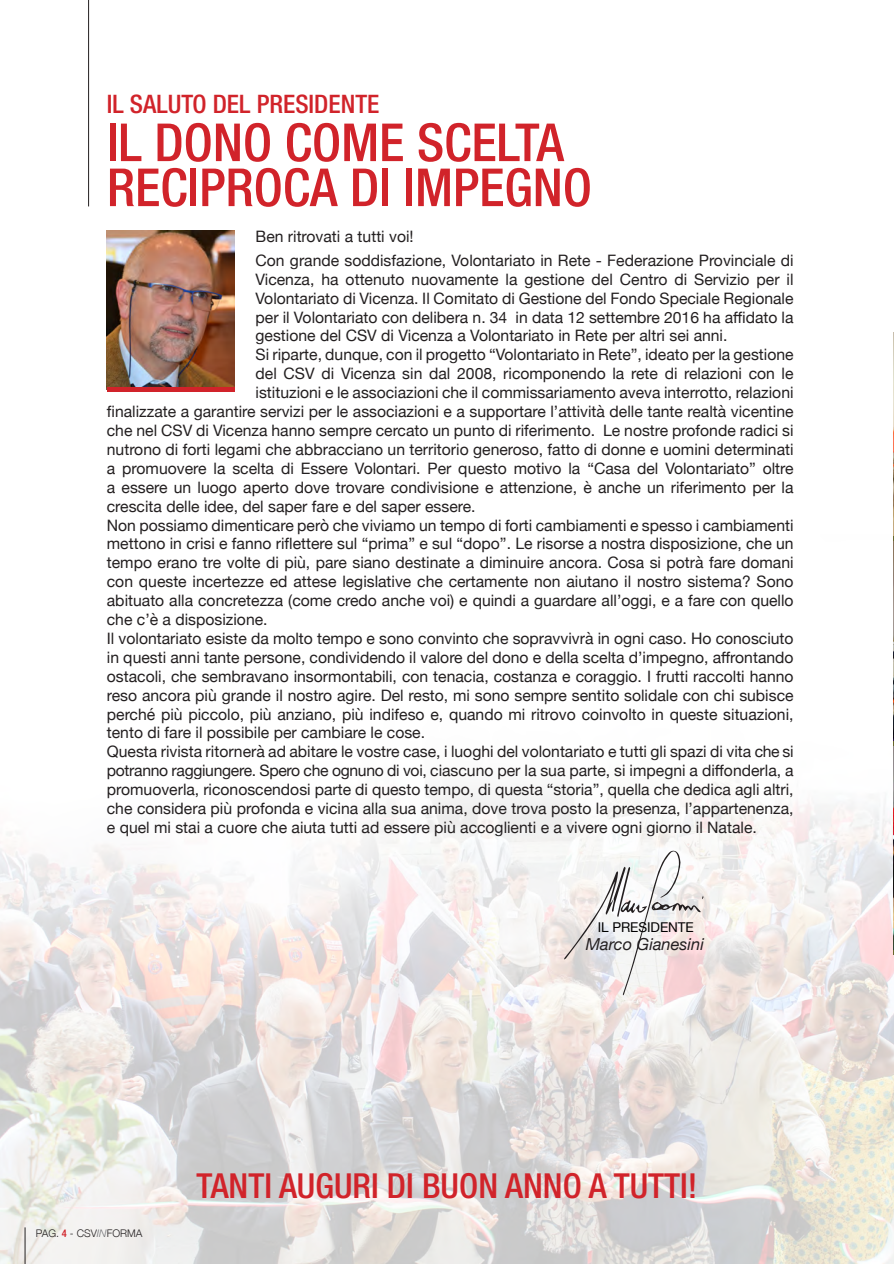
<style>
.page{position:relative;width:894px;height:1264px;background:#fff}
.page>*{position:absolute;margin:0;border:0;box-sizing:border-box;transform-origin:0 0}
.t1{font:500 condensed 52.5px "Helvetica Neue";color:#d1232a}
.t2{font:500 condensed 34.5px "Helvetica Neue";color:#d1232a}
.t3{font:500 condensed 25.5px "Helvetica Neue";color:#d1232a}
.t4{font:italic 16.5px "Helvetica Neue";color:#231f20}
.t5{font:15.75px/18.9px "Helvetica Neue";color:#231f20;text-align:justify}
.t6{font:13.5px "Helvetica Neue";letter-spacing:-.005em;color:#000}
.t7{font:300 10.5px "Helvetica Neue";color:#231f20}
.s1{font-weight:500;font-stretch:condensed;color:#d1232a}
.s2{font-style:italic;color:#6c6d70}
</style>
<div class="page">
<img style="left:0;top:782px;width:893px;height:482px">
<svg style="left:564px;top:849px;width:139px;height:146px"></svg>
<hr style="left:88px;top:0;width:1px;height:206px;background:#231f20">
<hr style="left:25px;top:1227px;width:1px;height:37px;background:#231f20">
<img style="left:893px;top:333px;width:1px;height:617px">
<img style="left:107px;top:230px;width:127px;height:157px">
<hr style="left:107px;top:387px;width:127px;height:4px;background:#d1232a">
<p class="t3" style="left:107px;top:89px;width:274px">IL SALUTO DEL PRESIDENTE</p>
<p class="t1" style="left:107px;top:111px;width:458px">IL DONO COME SCELTA</p>
<p class="t1" style="left:107px;top:156px;width:487px">RECIPROCA DI IMPEGNO</p>
<p class="t5" style="left:256px;top:228px;width:160px">Ben ritrovati a tutti voi!</p>
<p class="t5" style="left:256px;top:252px;width:540px">Con grande soddisfazione, Volontariato in Rete - Federazione Provinciale di Vicenza, ha ottenuto nuovamente la gestione del Centro di Servizio per il Volontariato di Vicenza. Il Comitato di Gestione del Fondo Speciale Regionale per il Volontariato con delibera n. 34 in data 12 settembre 2016 ha affidato la gestione del CSV di Vicenza a Volontariato in Rete per altri sei anni.</p>
<p class="t5" style="left:256px;top:346px;width:540px">Si riparte, dunque, con il progetto “Volontariato in Rete”, ideato per la gestione</p>
<p class="t5" style="left:256px;top:365px;width:540px">del CSV di Vicenza sin dal 2008, ricomponendo la rete di relazioni con le</p>
<p class="t5" style="left:256px;top:384px;width:540px">istituzioni e le associazioni che il commissariamento aveva interrotto, relazioni</p>
<p class="t5" style="left:107px;top:403px;width:688px">finalizzate a garantire servizi per le associazioni e a supportare l’attività delle tante realtà vicentine</p>
<p class="t5" style="left:107px;top:422px;width:688px">che nel CSV di Vicenza hanno sempre cercato un punto di riferimento. Le nostre profonde radici si</p>
<p class="t5" style="left:107px;top:441px;width:688px">nutrono di forti legami che abbracciano un territorio generoso, fatto di donne e uomini determinati</p>
<p class="t5" style="left:107px;top:460px;width:688px">a promuovere la scelta di Essere Volontari. Per questo motivo la “Casa del Volontariato” oltre</p>
<p class="t5" style="left:107px;top:478px;width:688px">a essere un luogo aperto dove trovare condivisione e attenzione, è anche un riferimento per la</p>
<p class="t5" style="left:107px;top:497px;width:370px">crescita delle idee, del saper fare e del saper essere.</p>
<p class="t5" style="left:107px;top:516px;width:688px">Non possiamo dimenticare però che viviamo un tempo di forti cambiamenti e spesso i cambiamenti mettono in crisi e fanno riflettere sul “prima” e sul “dopo”. Le risorse a nostra disposizione, che un tempo erano tre volte di più, pare siano destinate a diminuire ancora. Cosa si potrà fare domani con queste incertezze ed attese legislative che certamente non aiutano il nostro sistema? Sono abituato alla concretezza (come credo anche voi) e quindi a guardare all’oggi, e a fare con quello che c’è a disposizione.</p>
<p class="t5" style="left:107px;top:630px;width:688px">Il volontariato esiste da molto tempo e sono convinto che sopravvivrà in ogni caso. Ho conosciuto in questi anni tante persone, condividendo il valore del dono e della scelta d’impegno, affrontando ostacoli, che sembravano insormontabili, con tenacia, costanza e coraggio. I frutti raccolti hanno reso ancora più grande il nostro agire. Del resto, mi sono sempre sentito solidale con chi subisce perché più piccolo, più anziano, più indifeso e, quando mi ritrovo coinvolto in queste situazioni, tento di fare il possibile per cambiare le cose.</p>
<p class="t5" style="left:107px;top:743px;width:688px">Questa rivista ritornerà ad abitare le vostre case, i luoghi del volontariato e tutti gli spazi di vita che si potranno raggiungere. Spero che ognuno di voi, ciascuno per la sua parte, si impegni a diffonderla, a promuoverla, riconoscendosi parte di questo tempo, di questa “storia”, quella che dedica agli altri, che considera più profonda e vicina alla sua anima, dove trova posto la presenza, l’appartenenza, e quel mi stai a cuore che aiuta tutti ad essere più accoglienti e a vivere ogni giorno il Natale.</p>
<p class="t6" style="left:598px;top:917px;width:97px">IL PRESIDENTE</p>
<p class="t4" style="left:586px;top:932px;width:120px">Marco Gianesini</p>
<p class="t7" style="left:36px;top:1225px;width:108px">PAG. <span class="s1">4</span> - CSV<span class="s2">IN</span>FORMA</p>
<p class="t2" style="left:197px;top:1165px;width:502px">TANTI AUGURI DI BUON ANNO A TUTTI!</p>
</div>
